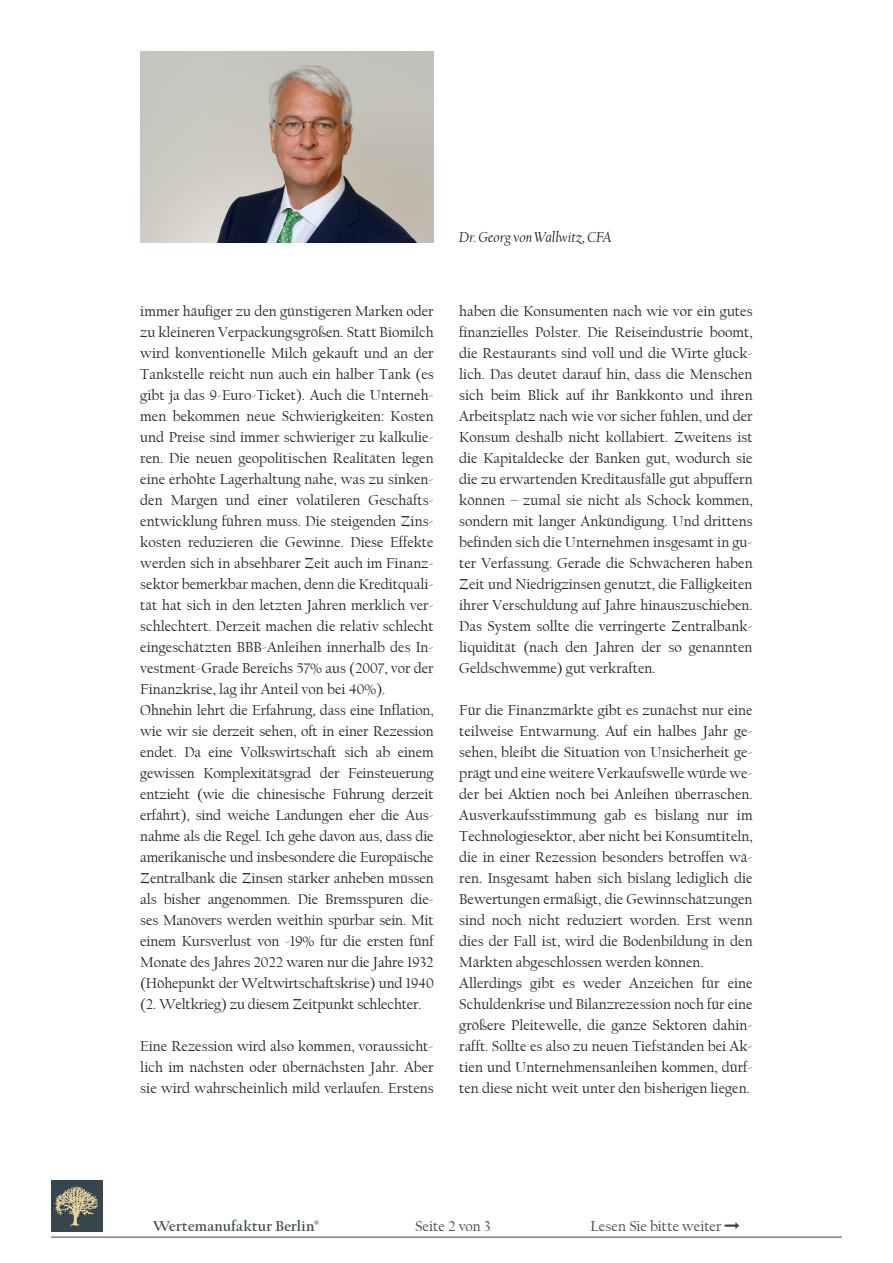
<style>
.page{position:relative;width:893px;height:1263px;background:#fff}
.page>*{position:absolute;margin:0;border:0;box-sizing:border-box;transform-origin:0 0}
.FT{font:15px/21px "Californian FB";color:#231f20;text-align:justify}
.t1{font:15px "Californian FB";color:#37464c}
.FT-2{font:italic 15px "Californian FB";color:#231f20}
.t2{font:700 15px "Californian FB";letter-spacing:.015em;color:#37464c}
</style>
<div class="page">
<hr style="left:51px;top:1237px;width:791px;height:1px;background:#37464c">
<div style="left:51px;top:1180px;width:51px;height:51px;background:#37464c"></div>
<img style="left:56px;top:1186px;width:41px;height:39px">
<img style="left:140px;top:51px;width:294px;height:191px">
<p class="FT" style="left:140px;top:301px;width:295px">immer häufiger zu den günstigeren Marken oder zu kleineren Verpackungsgrößen. Statt Biomilch wird konventionelle Milch gekauft und an der Tankstelle reicht nun auch ein halber Tank (es gibt ja das 9-Euro-Ticket). Auch die Unterneh&shy;men bekommen neue Schwierigkeiten: Kosten und Preise sind immer schwieriger zu kalkulie&shy;ren. Die neuen geopolitischen Realitäten legen eine erhöhte Lagerhaltung nahe, was zu sinken&shy;den Margen und einer volatileren Geschäfts&shy;entwicklung führen muss. Die steigenden Zins&shy;kosten reduzieren die Gewinne. Diese Effekte werden sich in absehbarer Zeit auch im Finanz&shy;sektor bemerkbar machen, denn die Kreditquali&shy;tät hat sich in den letzten Jahren merklich ver&shy;schlechtert. Derzeit machen die relativ schlecht eingeschätzten BBB-Anleihen innerhalb des In&shy;vestment-Grade Bereichs 57% aus (2007, vor der Finanzkrise, lag ihr Anteil von bei 40%).</p>
<p class="FT" style="left:140px;top:700px;width:295px">Ohnehin lehrt die Erfahrung, dass eine Inflation, wie wir sie derzeit sehen, oft in einer Rezession endet. Da eine Volkswirtschaft sich ab einem gewissen Komplexitätsgrad der Feinsteuerung entzieht (wie die chinesische Führung derzeit erfährt), sind weiche Landungen eher die Aus&shy;nahme als die Regel. Ich gehe davon aus, dass die amerikanische und insbesondere die Europäische Zentralbank die Zinsen stärker anheben müssen als bisher angenommen. Die Bremsspuren die&shy;ses Manövers werden weithin spürbar sein. Mit einem Kursverlust von -19% für die ersten fünf Monate des Jahres 2022 waren nur die Jahre 1932 (Höhepunkt der Weltwirtschaftskrise) und 1940 (2. Weltkrieg) zu diesem Zeitpunkt schlechter.</p>
<p class="FT" style="left:140px;top:1036px;width:295px">Eine Rezession wird also kommen, voraussicht&shy;lich im nächsten oder übernächsten Jahr. Aber sie wird wahrscheinlich mild verlaufen. Erstens</p>
<p class="FT-2" style="left:459px;top:229px;width:154px">Dr. Georg von Wallwitz, CFA</p>
<p class="FT" style="left:459px;top:301px;width:295px">haben die Konsumenten nach wie vor ein gutes finanzielles Polster. Die Reiseindustrie boomt, die Restaurants sind voll und die Wirte glück&shy;lich. Das deutet darauf hin, dass die Menschen sich beim Blick auf ihr Bankkonto und ihren Arbeitsplatz nach wie vor sicher fühlen, und der Konsum deshalb nicht kollabiert. Zweitens ist die Kapitaldecke der Banken gut, wodurch sie die zu erwartenden Kreditausfälle gut abpuffern können – zumal sie nicht als Schock kommen, sondern mit langer Ankündigung. Und drittens befinden sich die Unternehmen insgesamt in gu&shy;ter Verfassung. Gerade die Schwächeren haben Zeit und Niedrigzinsen genutzt, die Fälligkeiten ihrer Verschuldung auf Jahre hinauszuschieben.<br>Das System sollte die verringerte Zentralbank&shy;liquidität (nach den Jahren der so genannten Geldschwemme) gut verkraften.</p>
<p class="FT" style="left:459px;top:700px;width:295px">Für die Finanzmärkte gibt es zunächst nur eine teilweise Entwarnung. Auf ein halbes Jahr ge&shy;sehen, bleibt die Situation von Unsicherheit ge&shy;prägt und eine weitere Verkaufswelle würde we&shy;der bei Aktien noch bei Anleihen überraschen.<br>Ausverkaufsstimmung gab es bislang nur im Technologiesektor, aber nicht bei Konsumtiteln, die in einer Rezession besonders betroffen wä&shy;ren. Insgesamt haben sich bislang lediglich die Bewertungen ermäßigt, die Gewinnschätzungen sind noch nicht reduziert worden. Erst wenn dies der Fall ist, wird die Bodenbildung in den Märkten abgeschlossen werden können.</p>
<p class="FT" style="left:459px;top:973px;width:295px">Allerdings gibt es weder Anzeichen für eine Schuldenkrise und Bilanzrezession noch für eine größere Pleitewelle, die ganze Sektoren dahin&shy;rafft. Sollte es also zu neuen Tiefständen bei Ak&shy;tien und Unternehmensanleihen kommen, dürf&shy;ten diese nicht weit unter den bisherigen liegen.</p>
<p class="t2" style="left:153px;top:1218px;width:168px">Wertemanufaktur Berlin<sup>®</sup></p>
<p class="t1" style="left:415px;top:1218px;width:77px">Seite 2 von 3</p>
<p class="t1" style="left:591px;top:1218px;width:133px">Lesen Sie bitte weiter</p>
</div>
